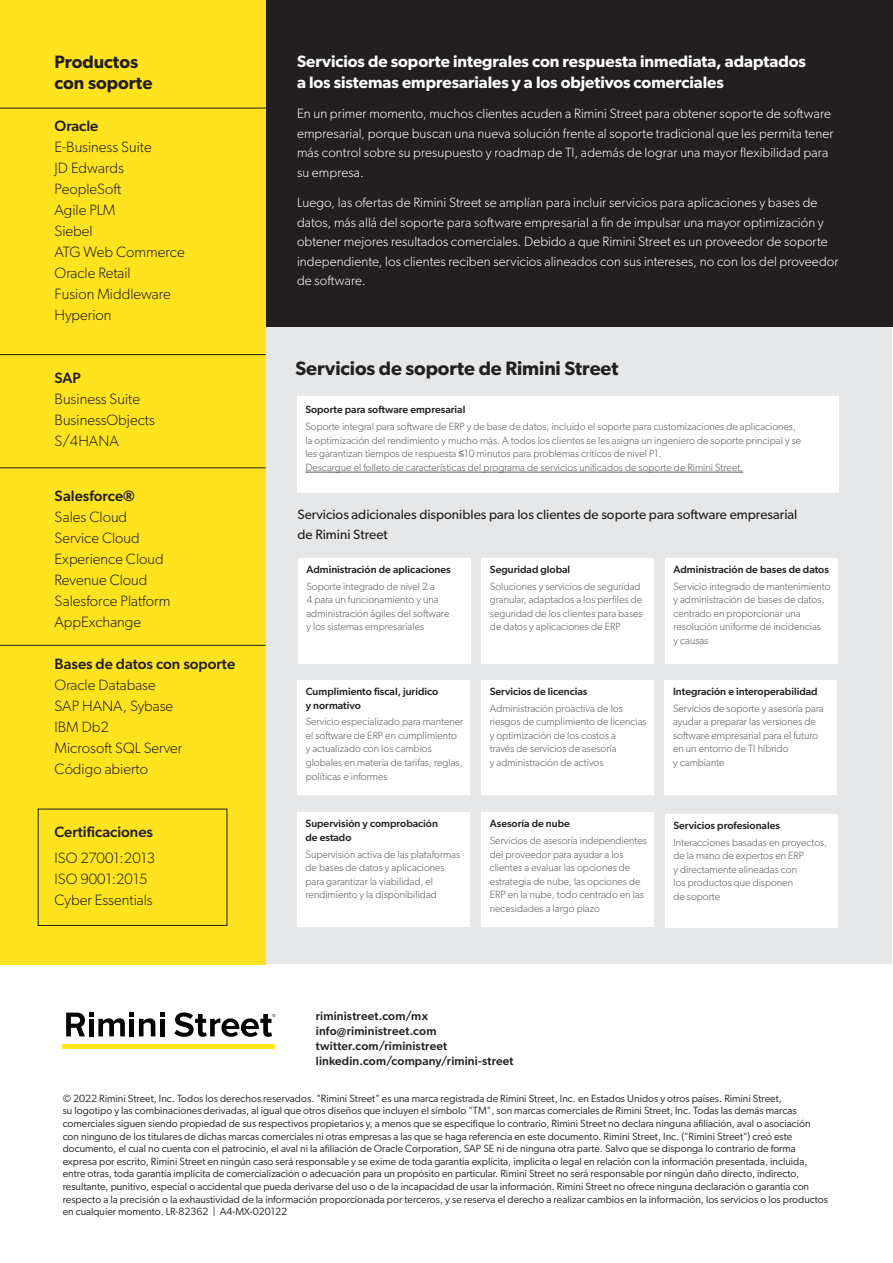
<style>
.page{position:relative;width:893px;height:1263px;background:#fff}
.page>*{position:absolute;margin:0;border:0;box-sizing:border-box;transform-origin:0 0}
.Body_Copy{font:600 19.5px "Gibson";letter-spacing:-.005em;color:#231f20}
.t1{font:600 18px/21px "Gibson";color:#231f20}
.Body_Copy-2{font:600 16.5px/21px "Gibson";color:#fff}
.t2{font:300 15px "Gibson";color:#231f20}
.t3{font:500 15px "Gibson";color:#231f20}
.Body_Copy-3{font:300 13.5px/19.5px "Gibson";letter-spacing:.005em;color:#fff}
.t4{font:13.5px/19.5px "Gibson";color:#231f20}
.Contact_Info_White_M{font:500 12px "Gibson";letter-spacing:.01em;color:#231f20}
.t5{font:300 10.5px/13.5px "Gibson";color:#57585a}
.t6{font:10.5px/12.6px "Gibson";color:#231f20}
.t7{font:500 10.5px/13.5px "Gibson";color:#231f20}
.s1{font-family:"Arial";font-weight:400}
</style>
<div class="page">
<div style="left:266px;top:325px;width:626px;height:639px;background:#e6e7e9"></div>
<div style="left:0;top:0;width:893px;height:327px;background:#231f20"></div>
<div style="left:0;top:0;width:266px;height:964px;background:#ffe31e"></div>
<div style="left:38px;top:809px;width:189px;height:117px;border:1px solid #231f20"></div>
<div style="left:481px;top:558px;width:173px;height:106px;background:#fff"></div>
<div style="left:665px;top:558px;width:172px;height:106px;background:#fff"></div>
<div style="left:297px;top:680px;width:173px;height:115px;background:#fff"></div>
<div style="left:481px;top:680px;width:173px;height:115px;background:#fff"></div>
<div style="left:664px;top:680px;width:173px;height:115px;background:#fff"></div>
<div style="left:297px;top:812px;width:173px;height:115px;background:#fff"></div>
<div style="left:665px;top:814px;width:172px;height:113px;background:#fff"></div>
<div style="left:297px;top:396px;width:541px;height:97px;background:#fff"></div>
<hr style="left:305px;top:472px;width:438px;height:1px;background:#57585a">
<hr style="left:0;top:108px;width:266px;height:1px;background:#231f20">
<hr style="left:0;top:354px;width:266px;height:1px;background:#231f20">
<hr style="left:0;top:467px;width:266px;height:1px;background:#231f20">
<hr style="left:0;top:645px;width:266px;height:1px;background:#231f20">
<div style="left:298px;top:558px;width:173px;height:106px;background:#fff"></div>
<div style="left:481px;top:812px;width:173px;height:115px;background:#fff"></div>
<svg style="left:66px;top:1012px;width:98px;height:24px"></svg>
<hr style="left:160px;top:1019px;width:4px;height:17px;background:#040503">
<svg style="left:174px;top:1012px;width:101px;height:25px"></svg>
<div style="left:63px;top:1044px;width:212px;height:5px;background:#ffe31e"></div>
<p class="t1" style="left:55px;top:51px;width:99px">Productos con soporte</p>
<p class="t3" style="left:55px;top:117px;width:45px">Oracle</p>
<p class="t2" style="left:55px;top:138px;width:99px">E-Business Suite</p>
<p class="t2" style="left:55px;top:159px;width:71px">JD Edwards</p>
<p class="t2" style="left:55px;top:180px;width:68px">PeopleSoft</p>
<p class="t2" style="left:55px;top:201px;width:62px">Agile PLM</p>
<p class="t2" style="left:55px;top:222px;width:40px">Siebel</p>
<p class="t2" style="left:55px;top:243px;width:132px">ATG Web Commerce</p>
<p class="t2" style="left:55px;top:264px;width:78px">Oracle Retail</p>
<p class="t2" style="left:55px;top:285px;width:118px">Fusion Middleware</p>
<p class="t2" style="left:55px;top:306px;width:59px">Hyperion</p>
<p class="t3" style="left:55px;top:369px;width:28px">SAP</p>
<p class="t2" style="left:55px;top:390px;width:87px">Business Suite</p>
<p class="t2" style="left:55px;top:411px;width:102px">BusinessObjects</p>
<p class="t2" style="left:55px;top:432px;width:66px">S/4HANA</p>
<p class="t3" style="left:55px;top:487px;width:82px">Salesforce®</p>
<p class="t2" style="left:55px;top:508px;width:74px">Sales Cloud</p>
<p class="t2" style="left:55px;top:529px;width:87px">Service Cloud</p>
<p class="t2" style="left:55px;top:550px;width:111px">Experience Cloud</p>
<p class="t2" style="left:55px;top:571px;width:94px">Revenue Cloud</p>
<p class="t2" style="left:55px;top:592px;width:117px">Salesforce Platform</p>
<p class="t2" style="left:55px;top:613px;width:88px">AppExchange</p>
<p class="t3" style="left:55px;top:655px;width:182px">Bases de datos con soporte</p>
<p class="t2" style="left:55px;top:676px;width:103px">Oracle Database</p>
<p class="t2" style="left:55px;top:697px;width:120px">SAP HANA, Sybase</p>
<p class="t2" style="left:55px;top:718px;width:56px">IBM Db2</p>
<p class="t2" style="left:55px;top:739px;width:129px">Microsoft SQL Server</p>
<p class="t2" style="left:55px;top:760px;width:95px">Código abierto</p>
<p class="t3" style="left:55px;top:822px;width:100px">Certificaciones</p>
<p class="t2" style="left:55px;top:849px;width:102px">ISO 27001:2013</p>
<p class="t2" style="left:55px;top:870px;width:95px">ISO 9001:2015</p>
<p class="t2" style="left:55px;top:891px;width:100px">Cyber Essentials</p>
<p class="Body_Copy-2" style="left:297px;top:50px;width:510px">Servicios de soporte integrales con respuesta inmediata, adaptados a los sistemas empresariales y a los objetivos comerciales</p>
<p class="Body_Copy-3" style="left:297px;top:104px;width:538px">En un primer momento, muchos clientes acuden a Rimini Street para obtener soporte de software empresarial, porque buscan una nueva solución frente al soporte tradicional que les permita tener más control sobre su presupuesto y roadmap de TI, además de lograr una mayor flexibilidad para su empresa.</p>
<p class="Body_Copy-3" style="left:297px;top:192px;width:543px">Luego, las ofertas de Rimini Street se amplían para incluir servicios para aplicaciones y bases de datos, más allá del soporte para software empresarial a fin de impulsar una mayor optimización y obtener mejores resultados comerciales. Debido a que Rimini Street es un proveedor de soporte independiente, los clientes reciben servicios alineados con sus intereses, no con los del proveedor de software.</p>
<p class="Body_Copy" style="left:295px;top:357px;width:324px">Servicios de soporte de Rimini Street</p>
<p class="t7" style="left:305px;top:403px;width:161px">Soporte para software empresarial</p>
<p class="t5" style="left:305px;top:420px;width:497px">Soporte integral para software de ERP y de base de datos, incluido el soporte para customizaciones de aplicaciones, la optimización del rendimiento y mucho más. A todos los clientes se les asigna un ingeniero de soporte principal y se les garantizan tiempos de respuesta <span class="s1">≤</span>10 minutos para problemas críticos de nivel P1.</p>
<p class="t5" style="left:305px;top:460px;width:439px">Descargue el folleto de características del programa de servicios unificados de soporte de Rimini Street.</p>
<p class="t4" style="left:297px;top:505px;width:501px">Servicios adicionales disponibles para los clientes de soporte para software empresarial de Rimini Street</p>
<p class="t7" style="left:490px;top:562px;width:82px">Seguridad global</p>
<p class="t5" style="left:490px;top:579px;width:154px">Soluciones y servicios de seguridad granular, adaptados a los perfiles de seguridad de los clientes para bases de datos y aplicaciones de ERP</p>
<p class="t7" style="left:306px;top:562px;width:146px">Administración de aplicaciones</p>
<p class="t5" style="left:306px;top:579px;width:144px">Soporte integrado de nivel 2 a<br>4 para un funcionamiento y una administración ágiles del software y los sistemas empresariales</p>
<p class="t7" style="left:673px;top:562px;width:157px">Administración de bases de datos</p>
<p class="t5" style="left:673px;top:579px;width:159px">Servicio integrado de mantenimiento y administración de bases de datos, centrado en proporcionar una resolución uniforme de incidencias<br>y causas</p>
<p class="t7" style="left:306px;top:685px;width:134px">Cumplimiento fiscal, jurídico y normativo</p>
<p class="t5" style="left:306px;top:715px;width:159px">Servicio especializado para mantener el software de ERP en cumplimiento y actualizado con los cambios globales en materia de tarifas, reglas, políticas e informes</p>
<p class="t7" style="left:306px;top:817px;width:134px">Supervisión y comprobación de estado</p>
<p class="t5" style="left:306px;top:847px;width:156px">Supervisión activa de las plataformas de bases de datos y aplicaciones para garantizar la viabilidad, el rendimiento y la disponibilidad</p>
<p class="t7" style="left:490px;top:685px;width:99px">Servicios de licencias</p>
<p class="t5" style="left:490px;top:701px;width:158px">Administración proactiva de los riesgos de cumplimiento de licencias y optimización de los costos a<br>través de servicios de asesoría<br>y administración de activos</p>
<p class="t7" style="left:490px;top:817px;width:82px">Asesoría de nube</p>
<p class="t5" style="left:490px;top:833px;width:159px">Servicios de asesoría independientes del proveedor para ayudar a los clientes a evaluar las opciones de estrategia de nube, las opciones de ERP en la nube, todo centrado en las necesidades a largo plazo</p>
<p class="t7" style="left:673px;top:685px;width:146px">Integración e interoperabilidad</p>
<p class="t5" style="left:673px;top:701px;width:152px">Servicios de soporte y asesoría para ayudar a preparar las versiones de software empresarial para el futuro en un entorno de TI híbrido<br>y cambiante</p>
<p class="t7" style="left:673px;top:818px;width:108px">Servicios profesionales</p>
<p class="t5" style="left:673px;top:835px;width:155px">Interacciones basadas en proyectos, de la mano de expertos en ERP<br>y directamente alineadas con<br>los productos que disponen<br>de soporte</p>
<p class="Contact_Info_White_M" style="left:316px;top:1008px;width:114px">riministreet.com/mx</p>
<p class="Contact_Info_White_M" style="left:316px;top:1023px;width:122px">info@riministreet.com</p>
<p class="Contact_Info_White_M" style="left:316px;top:1038px;width:133px">twitter.com/riministreet</p>
<p class="Contact_Info_White_M" style="left:316px;top:1053px;width:199px">linkedin.com/company/rimini-street</p>
<p class="t6" style="left:63px;top:1092px;width:767px">© 2022 Rimini Street, Inc. Todos los derechos reservados. "Rimini Street" es una marca registrada de Rimini Street, Inc. en Estados Unidos y otros países. Rimini Street,<br>su logotipo y las combinaciones derivadas, al igual que otros diseños que incluyen el símbolo "TM", son marcas comerciales de Rimini Street, Inc. Todas las demás marcas comerciales siguen siendo propiedad de sus respectivos propietarios y, a menos que se especifique lo contrario, Rimini Street no declara ninguna afiliación, aval o asociación con ninguno de los titulares de dichas marcas comerciales ni otras empresas a las que se haga referencia en este documento. Rimini Street, Inc. ("Rimini Street") creó este documento, el cual no cuenta con el patrocinio, el aval ni la afiliación de Oracle Corporation, SAP SE ni de ninguna otra parte. Salvo que se disponga lo contrario de forma expresa por escrito, Rimini Street en ningún caso será responsable y se exime de toda garantía explícita, implícita o legal en relación con la información presentada, incluida, entre otras, toda garantía implícita de comercialización o adecuación para un propósito en particular. Rimini Street no será responsable por ningún daño directo, indirecto, resultante, punitivo, especial o accidental que pueda derivarse del uso o de la incapacidad de usar la información. Rimini Street no ofrece ninguna declaración o garantía con respecto a la precisión o la exhaustividad de la información proporcionada por terceros, y se reserva el derecho a realizar cambios en la información, los servicios o los productos en cualquier momento. LR-82362 | A4-MX-020122</p>
</div>
